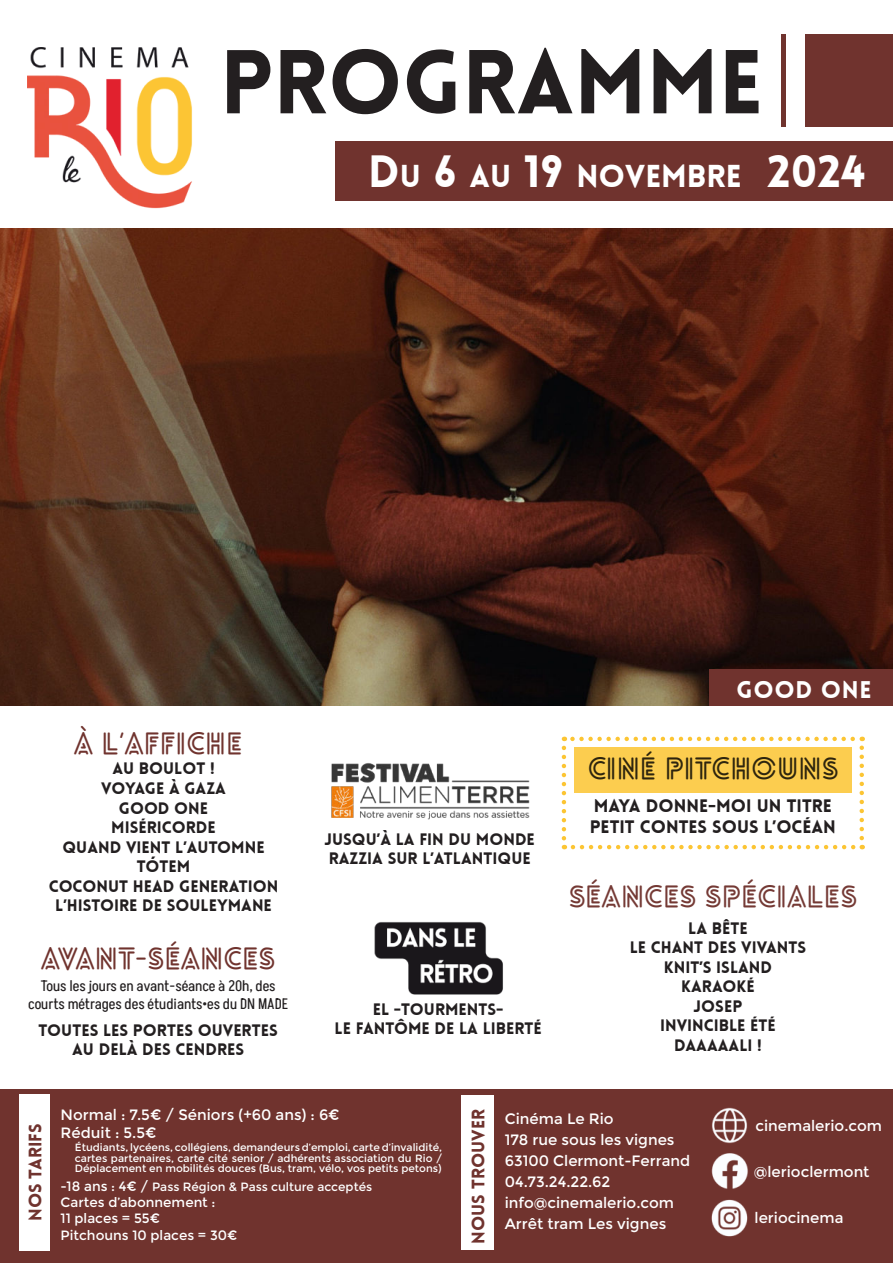
<style>
.page{position:relative;width:893px;height:1263px;background:#fff}
.page>*{position:absolute;margin:0;border:0;box-sizing:border-box;transform-origin:0 0}
.t1{font:900 88.5px "Lovelo";color:#231f20}
.t2{font:900 31.5px "Lovelo";color:#fff}
.t3{font:700 30px "Lovelo Line";color:#70332e}
.t4{font:700 30px "Lovelo Line";color:#000}
.t5{font:900 24px "Lovelo";letter-spacing:.03em;color:#fff}
.t6{font:900 18px/21px "Lovelo";color:#231f20}
.t7{font:900 18px "Lovelo";color:#70332e}
.t8{font:900 16.5px/19.5px "Lovelo";color:#231f20;text-align:center}
.t9{font:15px/21px "Montserrat";color:#fff}
.t10{font:15px/18px "Akshar";color:#231f20;text-align:center}
.t11{font:13.5px/16.2px "Montserrat";color:#fff}
.t12{font:12px "Montserrat";color:#fff}
.t13{font:10.5px/10.5px "Montserrat";color:#fff;text-align:justify}
.s1{font-size:45px}
.s2{font-size:13.5px}
</style>
<div class="page">
<img style="left:28px;top:47px;width:164px;height:162px">
<div style="left:0;top:1089px;width:893px;height:174px;background:#70332e"></div>
<div style="left:20px;top:1094px;width:30px;height:156px;background:#fff"></div>
<div style="left:462px;top:1095px;width:32px;height:155px;background:#fff"></div>
<img style="left:0;top:229px;width:893px;height:477px">
<div style="left:710px;top:669px;width:183px;height:37px;background:#70332e"></div>
<div style="left:336px;top:141px;width:557px;height:60px;background:#70332e"></div>
<div style="left:806px;top:34px;width:87px;height:93px;background:#70332e"></div>
<hr style="left:781px;top:34px;width:4px;height:93px;background:#70332e">
<img style="left:712px;top:1107px;width:35px;height:37px">
<img style="left:711px;top:1153px;width:37px;height:36px">
<img style="left:711px;top:1199px;width:37px;height:38px">
<svg style="left:562px;top:748px;width:4px;height:101px"></svg>
<svg style="left:573px;top:845px;width:290px;height:4px"></svg>
<svg style="left:859px;top:737px;width:5px;height:101px"></svg>
<svg style="left:564px;top:737px;width:289px;height:4px"></svg>
<div style="left:574px;top:747px;width:278px;height:46px;background:#fccd4f"></div>
<img style="left:374px;top:922px;width:129px;height:73px">
<img style="left:331px;top:763px;width:199px;height:57px">
<h1 class="t1" style="left:220px;top:31px;width:545px">PROGRAMME</h1>
<h2 class="t2" style="left:368px;top:158px;width:499px"><span class="s1">D</span>U <span class="s1">6</span> AU <span class="s1">19</span> NOVEMBRE <span class="s1">2024</span></h2>
<h3 class="t3" style="left:74px;top:726px;width:170px">À L’AFFICHE</h3>
<p class="t8" style="left:49px;top:758px;width:231px">AU BOULOT !<br>VOYAGE À GAZA<br>GOOD ONE<br>MISÉRICORDE<br>QUAND VIENT L’AUTOMNE<br>TÓTEM<br>COCONUT HEAD GENERATION<br>L’HISTOIRE DE SOULEYMANE</p>
<h3 class="t3" style="left:41px;top:940px;width:236px">AVANT-SÉANCES</h3>
<p class="t10" style="left:28px;top:977px;width:261px">Tous les jours en avant-séance à 20h, des courts métrages des étudiants•es du DN MADE</p>
<p class="t8" style="left:39px;top:1019px;width:241px">TOUTES LES PORTES OUVERTES<br>AU DELÀ DES CENDRES</p>
<p class="t8" style="left:324px;top:828px;width:212px;text-align:left">JUSQU’À LA FIN DU MONDE<br>RAZZIA SUR L’ATLANTIQUE</p>
<p class="t8" style="left:335px;top:998px;width:209px">EL -TOURMENTS-<br>LE FANTÔME DE LA LIBERTÉ</p>
<h3 class="t5" style="left:737px;top:675px;width:136px">GOOD ONE</h3>
<h3 class="t4" style="left:587px;top:751px;width:253px">CINÉ PITCHOUNS</h3>
<p class="t6" style="left:590px;top:794px;width:248px">MAYA DONNE-MOI UN TITRE<br>PETIT CONTES SOUS L’OCÉAN</p>
<h3 class="t3" style="left:568px;top:879px;width:291px">SÉANCES SPÉCIALES</h3>
<p class="t8" style="left:630px;top:917px;width:178px">LA BÊTE<br>LE CHANT DES VIVANTS<br>KNIT’S ISLAND<br>KARAOKÉ<br>JOSEP<br>INVINCIBLE ÉTÉ<br>DAAAAALI !</p>
<p class="t7" style="left:25px;top:1221px;width:99px;rotate:-90deg">NOS TARIFS</p>
<p class="t9" style="left:61px;top:1105px;width:281px;line-height:18px">Normal : 7.5€ / Séniors (+60 ans) : 6€<br>Réduit : 5.5€</p>
<p class="t13" style="left:75px;top:1142px;width:369px">Étudiants, lycéens, collégiens, demandeurs d’emploi, carte d’invalidité, cartes partenaires, carte cité senior / adhérents association du Rio / Déplacement en mobilités douces (Bus, tram, vélo, vos petits petons)</p>
<p class="t12" style="left:61px;top:1180px;width:313px"><span class="s2">-18 ans : 4€ /</span> Pass Région &amp; Pass culture acceptés</p>
<p class="t11" style="left:61px;top:1194px;width:178px">Cartes d’abonnement :<br>11 places = 55€<br>Pitchouns 10 places = 30€</p>
<p class="t7" style="left:468px;top:1244px;width:136px;rotate:-90deg">NOUS TROUVER</p>
<p class="t9" style="left:505px;top:1108px;width:187px">Cinéma Le Rio<br>178 rue sous les vignes<br>63100 Clermont-Ferrand<br>04.73.24.22.62 info@cinemalerio.com<br>Arrêt tram Les vignes</p>
<p class="t9" style="left:755px;top:1115px;width:128px">cinemalerio.com</p>
<p class="t9" style="left:754px;top:1161px;width:117px">@lerioclermont</p>
<p class="t9" style="left:755px;top:1207px;width:90px">leriocinema</p>
</div>
